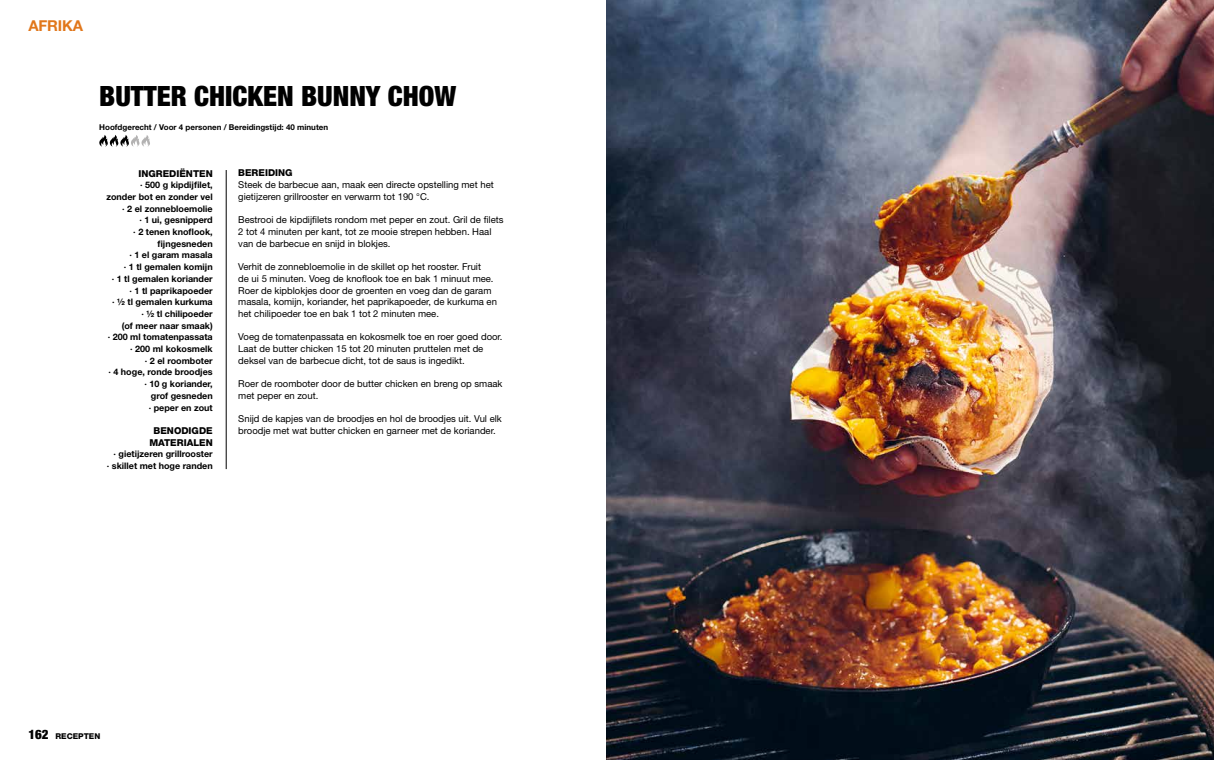
<style>
.page{position:relative;width:1214px;height:760px;background:#fff}
.page>*{position:absolute;margin:0;border:0;box-sizing:border-box;transform-origin:0 0}
.t1{font:900 condensed 28px "Helvetica Neue LT Std";color:#000}
.t2{font:700 15px "Helvetica Neue LT Std";letter-spacing:-.01em;color:#e1771b}
.t3{font:9.5px/11.7px "Helvetica Neue LT Std";color:#000}
.t4{font:800 9.5px/11.7px "Helvetica Neue LT Std";color:#000;text-align:center}
.t5{font:700 9px/11.7px "Helvetica Neue LT Std";color:#000;text-align:right}
.t6{font:700 8px "Helvetica Neue LT Std";color:#000}
.t7{font:800 8px "Helvetica Neue LT Std";color:#000}
.s1{font-weight:900;font-stretch:condensed;font-size:13px}
</style>
<div class="page">
<img style="left:607px;top:0;width:606px;height:760px">
<svg style="left:99px;top:135px;width:51px;height:12px"></svg>
<hr style="left:226px;top:170px;width:1px;height:299px;background:#000">
<h2 class="t2" style="left:28px;top:17px;width:56px">AFRIKA</h2>
<h1 class="t1" style="left:99px;top:79px;width:358px">BUTTER CHICKEN BUNNY CHOW</h1>
<p class="t6" style="left:99px;top:122px;width:230px">Hoofdgerecht / Voor 4 personen / Bereidingstijd: 40 minuten</p>
<p class="t4" style="left:238px;top:167px;width:56px">BEREIDING</p>
<p class="t3" style="left:238px;top:179px;width:257px">Steek de barbecue aan, maak een directe opstelling met het gietijzeren grillrooster en verwarm tot 190 °C.</p>
<p class="t3" style="left:238px;top:214px;width:267px">Bestrooi de kipdijfilets rondom met peper en zout. Gril de filets<br>2 tot 4 minuten per kant, tot ze mooie strepen hebben. Haal van de barbecue en snijd in blokjes.</p>
<p class="t3" style="left:238px;top:261px;width:260px">Verhit de zonnebloemolie in de skillet op het rooster. Fruit<br>de ui 5 minuten. Voeg de knoflook toe en bak 1 minuut mee.<br>Roer de kipblokjes door de groenten en voeg dan de garam masala, komijn, koriander, het paprikapoeder, de kurkuma en het chilipoeder toe en bak 1 tot 2 minuten mee.</p>
<p class="t3" style="left:238px;top:331px;width:266px">Voeg de tomatenpassata en kokosmelk toe en roer goed door.<br>Laat de butter chicken 15 tot 20 minuten pruttelen met de deksel van de barbecue dicht, tot de saus is ingedikt.</p>
<p class="t3" style="left:238px;top:378px;width:266px">Roer de roomboter door de butter chicken en breng op smaak met peper en zout.</p>
<p class="t3" style="left:238px;top:413px;width:265px">Snijd de kapjes van de broodjes en hol de broodjes uit. Vul elk broodje met wat butter chicken en garneer met de koriander.</p>
<p class="t4" style="left:138px;top:167px;width:76px">INGREDIËNTEN</p>
<p class="t5" style="left:106px;top:179px;width:108px">∙ 500 g kipdijfilet,<br>zonder bot en zonder vel ∙ 2 el zonnebloemolie<br>∙ 1 ui, gesnipperd<br>∙ 2 tenen knoflook, fijngesneden<br>∙ 1 el garam masala<br>∙ 1 tl gemalen komijn<br>∙ 1 tl gemalen koriander<br>∙ 1 tl paprikapoeder<br>∙ ½ tl gemalen kurkuma<br>∙ ½ tl chilipoeder<br>(of meer naar smaak)<br>∙ 200 ml tomatenpassata ∙ 200 ml kokosmelk<br>∙ 2 el roomboter<br>∙ 4 hoge, ronde broodjes ∙ 10 g koriander,<br>grof gesneden<br>∙ peper en zout</p>
<p class="t4" style="left:149px;top:425px;width:65px">BENODIGDE<br>MATERIALEN</p>
<p class="t5" style="left:107px;top:448px;width:107px">∙ gietijzeren grillrooster<br>∙ skillet met hoge randen</p>
<p class="t7" style="left:28px;top:731px;width:73px"><span class="s1">162</span> RECEPTEN</p>
</div>
